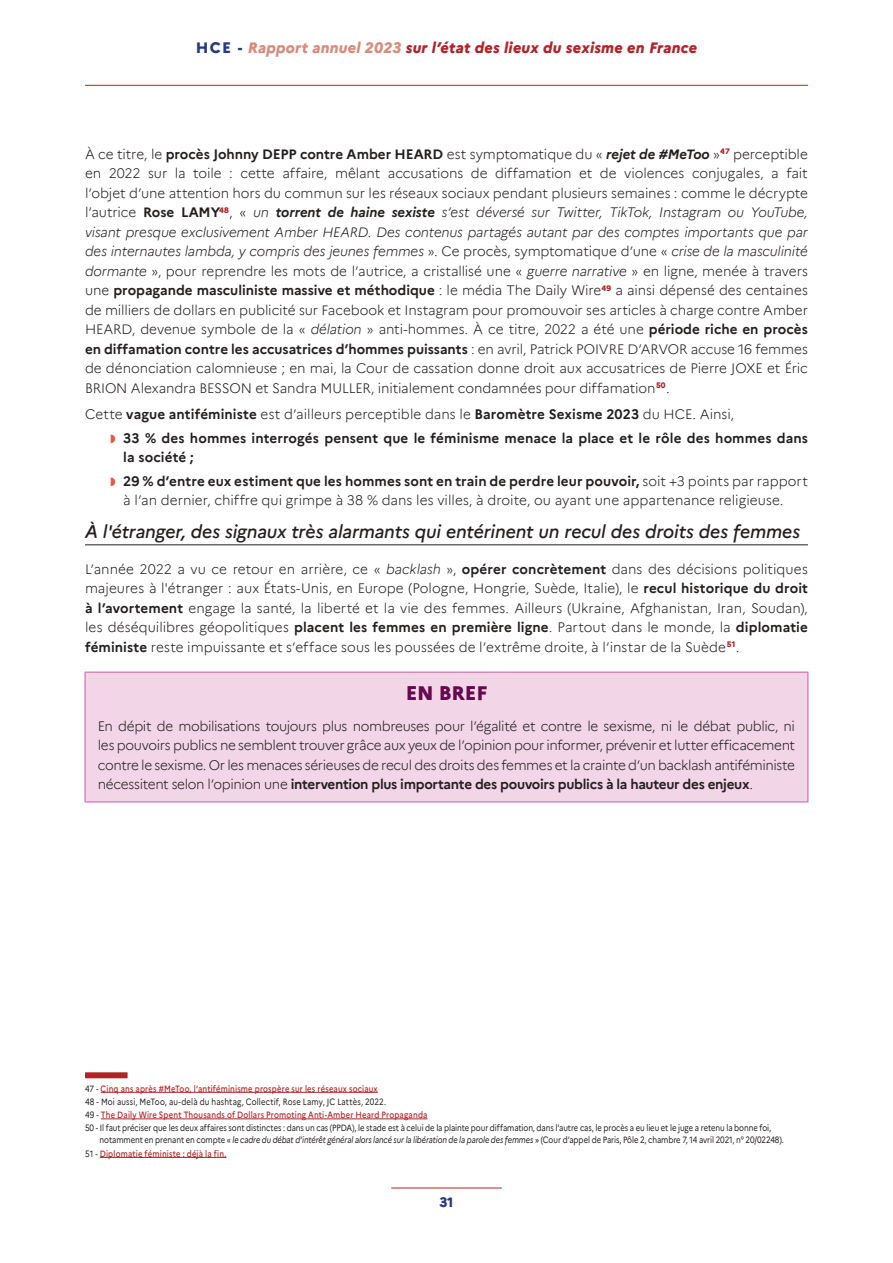
<style>
.page{position:relative;width:893px;height:1263px;background:#fff}
.page>*{position:absolute;margin:0;border:0;box-sizing:border-box;transform-origin:0 0}
.t1{font:800 19.5px "Marianne";letter-spacing:-.015em;color:#66094e}
.t2{font:italic 500 18px "Marianne";letter-spacing:-.01em;color:#241f1f}
.t3{font:italic 800 15px "Marianne";letter-spacing:.01em;color:#b22328}
.t4{font:300 13.5px/19.5px "Marianne";letter-spacing:-.005em;color:#241f1f;text-align:justify}
.t5{font:700 13.5px/23.7px "Marianne";letter-spacing:.01em;color:#241f1f}
.t6{font:800 13.5px "Marianne";color:#283a81}
.t7{font:9px/13.4px "Marianne";letter-spacing:-.01em;color:#241f1f;scale:.85 1}
.s1{font-style:normal;color:#283a81}
.s2{color:#d78b78}
.s3{font-weight:700}
.s4{font-weight:700;font-style:italic}
.s5{font-style:italic}
.s6{font-weight:300}
.s7{color:#e65845}
.s8{font-weight:500;color:#b22328}
</style>
<div class="page">
<hr style="left:85px;top:85px;width:723px;height:1px;background:#b22328">
<hr style="left:391px;top:1188px;width:111px;height:1px;background:#b22328">
<hr style="left:85px;top:544px;width:723px;height:1px;background:#241f1f">
<div style="left:85px;top:672px;width:723px;height:130px;background:#f2d5e6"></div>
<hr style="left:85px;top:672px;width:723px;height:1px;background:#ca5ba4">
<hr style="left:85px;top:672px;width:1px;height:129px;background:#ca5ba4">
<hr style="left:807px;top:672px;width:1px;height:129px;background:#ca5ba4">
<hr style="left:85px;top:801px;width:723px;height:1px;background:#ca5ba4">
<div style="left:85px;top:1072px;width:43px;height:6px;background:#b22328"></div>
<hr style="left:101px;top:1092px;width:277px;height:1px;background:#b22328">
<hr style="left:101px;top:1118px;width:326px;height:1px;background:#b22328">
<hr style="left:100px;top:1157px;width:126px;height:1px;background:#b22328">
<p class="t3" style="left:196px;top:36px;width:503px"><span class="s1">HCE -</span> <span class="s2">Rapport annuel 2023</span> sur l’état des lieux du sexisme en France</p>
<p class="t4" style="left:85px;top:143px;width:724px">À ce titre, le <span class="s3">procès Johnny DEPP contre Amber HEARD</span> est symptomatique du « <span class="s4">rejet de #MeToo</span> »<sup>47</sup> perceptible en 2022 sur la toile : cette affaire, mêlant accusations de diffamation et de violences conjugales, a fait l’objet d’une attention hors du commun sur les réseaux sociaux pendant plusieurs semaines : comme le décrypte l’autrice <span class="s3">Rose LAMY</span><sup>48</sup>, « <span class="s5">un</span> <span class="s4">torrent de haine sexiste</span> <span class="s5">s’est déversé sur Twitter, TikTok, Instagram ou YouTube, visant presque exclusivement Amber HEARD. Des contenus partagés autant par des comptes importants que par des internautes lambda, y compris des jeunes femmes</span> ». Ce procès, symptomatique d’une « <span class="s5">crise de la masculinité dormante</span> », pour reprendre les mots de l’autrice, a cristallisé une « <span class="s5">guerre narrative</span> » en ligne, menée à travers une <span class="s3">propagande masculiniste massive et méthodique</span> : le média The Daily Wire<sup>49</sup> a ainsi dépensé des centaines de milliers de dollars en publicité sur Facebook et Instagram pour promouvoir ses articles à charge contre Amber HEARD, devenue symbole de la « <span class="s5">délation</span> » anti-hommes. À ce titre, 2022 a été une <span class="s3">période riche en procès en diffamation contre les accusatrices d’hommes puissants</span> : en avril, Patrick POIVRE D’ARVOR accuse 16 femmes de dénonciation calomnieuse ; en mai, la Cour de cassation donne droit aux accusatrices de Pierre JOXE et Éric BRION Alexandra BESSON et Sandra MULLER, initialement condamnées pour diffamation<sup>50</sup>.</p>
<p class="t5" style="left:111px;top:401px;width:699px;text-indent:-26px"><span class="s6">Cette</span> vague antiféministe <span class="s6">est d’ailleurs perceptible dans le</span> Baromètre Sexisme 2023 <span class="s6">du HCE. Ainsi,<br></span><span class="s7">◗</span> 33 % des hommes interrogés pensent que le féminisme menace la place et le rôle des hommes dans</p>
<p class="t5" style="left:111px;top:444px;width:699px;text-indent:13px">la société ;<br><span class="s7">◗</span> 29 % d’entre eux estiment que les hommes sont en train de perdre leur pouvoir, <span class="s6">soit +3 points par rapport</span></p>
<p class="t4" style="left:123px;top:490px;width:662px">à l’an dernier, chiffre qui grimpe à 38 % dans les villes, à droite, ou ayant une appartenance religieuse.</p>
<h2 class="t2" style="left:85px;top:518px;width:717px">À l'étranger, des signaux très alarmants qui entérinent un recul des droits des femmes</h2>
<p class="t4" style="left:85px;top:558px;width:724px">L’année 2022 a vu ce retour en arrière, ce « <span class="s5">backlash</span> », <span class="s3">opérer concrètement</span> dans des décisions politiques majeures à l'étranger : aux États-Unis, en Europe (Pologne, Hongrie, Suède, Italie), le <span class="s3">recul historique du droit à l’avortement</span> engage la santé, la liberté et la vie des femmes. Ailleurs (Ukraine, Afghanistan, Iran, Soudan), les déséquilibres géopolitiques <span class="s3">placent les femmes en première ligne</span>. Partout dans le monde, la <span class="s3">diplomatie féministe</span> reste impuissante et s’efface sous les poussées de l’extrême droite, à l’instar de la Suède<sup>51</sup>.</p>
<h1 class="t1" style="left:406px;top:677px;width:83px">EN BREF</h1>
<p class="t4" style="left:98px;top:715px;width:699px">En dépit de mobilisations toujours plus nombreuses pour l’égalité et contre le sexisme, ni le débat public, ni les pouvoirs publics ne semblent trouver grâce aux yeux de l’opinion pour informer, prévenir et lutter efficacement contre le sexisme. Or les menaces sérieuses de recul des droits des femmes et la crainte d’un backlash antiféministe nécessitent selon l’opinion une <span class="s3">intervention plus importante des pouvoirs publics à la hauteur des enjeux</span>.</p>
<p class="t7" style="left:85px;top:1081px;width:809px">47 - <span class="s8">Cinq ans après #MeToo, l’antiféminisme prospère sur les réseaux sociaux<br></span>48 - Moi aussi, MeToo, au-delà du hashtag, Collectif, Rose Lamy, JC Lattès, 2022.<br>49 - <span class="s8">The Daily Wire Spent Thousands of Dollars Promoting Anti-Amber Heard Propaganda<br></span>50 - Il faut préciser que les deux affaires sont distinctes : dans un cas (PPDA), le stade est à celui de la plainte pour diffamation, dans l’autre cas, le procès a eu lieu et le juge a retenu la bonne foi,</p>
<p class="t7" style="left:85px;top:1133px;width:823px;text-indent:15px">notamment en prenant en compte « <span class="s5">le cadre du débat d’intérêt général alors lancé sur la libération de la parole des femmes</span> » (Cour d’appel de Paris, Pôle 2, chambre 7, 14 avril 2021, n° 20/02248).<br>51 - <span class="s8">Diplomatie féministe : déjà la fin.</span></p>
<p class="t6" style="left:439px;top:1191px;width:15px">31</p>
</div>
